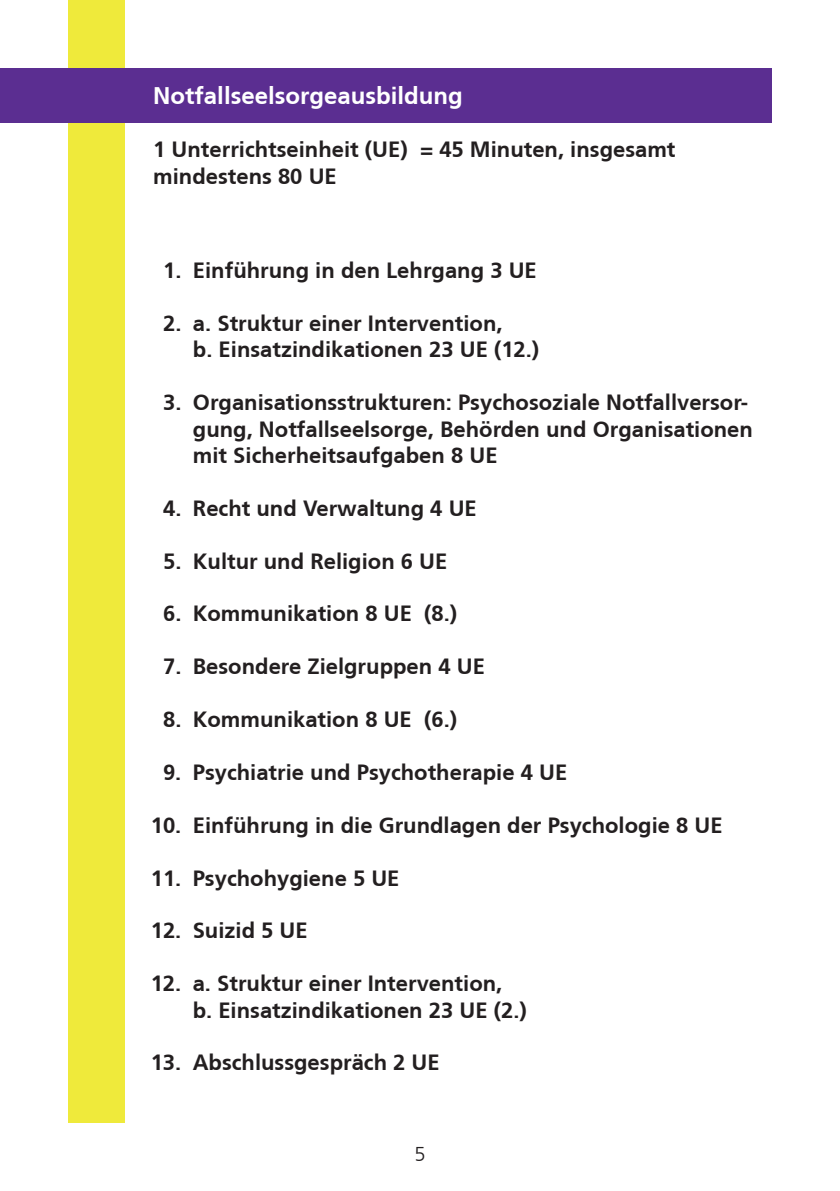
<style>
.page{position:relative;width:840px;height:1191px;background:#fff}
.page>*{position:absolute;margin:0;border:0;box-sizing:border-box;transform-origin:0 0}
.t1{font:700 24px "Frutiger CE";color:#fff}
.t2{font:700 22px/26.4px "Frutiger CE";color:#231f20}
.t3{font:300 20px "Frutiger CE";color:#231f20}
</style>
<div class="page">
<div style="left:68px;top:0;width:57px;height:1123px;background:#efea3b"></div>
<div style="left:0;top:68px;width:771px;height:55px;background:#5b2e91"></div>
<p class="t1" style="left:153px;top:82px;width:311px">Notfallseelsorgeausbildung</p>
<p class="t2" style="left:153px;top:136px;width:523px">1 Unterrichtseinheit (UE) = 45 Minuten, insgesamt mindestens 80 UE</p>
<p class="t2" style="left:163px;top:257px;width:375px">1. Einführung in den Lehrgang 3 UE</p>
<p class="t2" style="left:193px;top:310px;width:347px;text-indent:-30px">2. a. Struktur einer Intervention,<br>b. Einsatzindikationen 23 UE (12.)</p>
<p class="t2" style="left:193px;top:389px;width:561px;text-indent:-30px">3. Organisationsstrukturen: Psychosoziale Notfallversor&shy;gung, Notfallseelsorge, Behörden und Organisationen mit Sicherheitsaufgaben 8 UE</p>
<p class="t2" style="left:163px;top:495px;width:315px">4. Recht und Verwaltung 4 UE</p>
<p class="t2" style="left:163px;top:547px;width:285px">5. Kultur und Religion 6 UE</p>
<p class="t2" style="left:163px;top:600px;width:295px">6. Kommunikation 8 UE (8.)</p>
<p class="t2" style="left:163px;top:653px;width:323px">7. Besondere Zielgruppen 4 UE</p>
<p class="t2" style="left:163px;top:706px;width:295px">8. Kommunikation 8 UE (6.)</p>
<p class="t2" style="left:163px;top:759px;width:405px">9. Psychiatrie und Psychotherapie 4 UE</p>
<p class="t2" style="left:151px;top:811px;width:573px">10. Einführung in die Grundlagen der Psychologie 8 UE</p>
<p class="t2" style="left:151px;top:864px;width:250px">11. Psychohygiene 5 UE</p>
<p class="t2" style="left:151px;top:917px;width:158px">12. Suizid 5 UE</p>
<p class="t2" style="left:192px;top:970px;width:335px;text-indent:-42px">12. a. Struktur einer Intervention, b. Einsatzindikationen 23 UE (2.)</p>
<p class="t2" style="left:151px;top:1049px;width:290px">13. Abschlussgespräch 2 UE</p>
<p class="t3" style="left:414px;top:1142px;width:13px">5</p>
</div>
